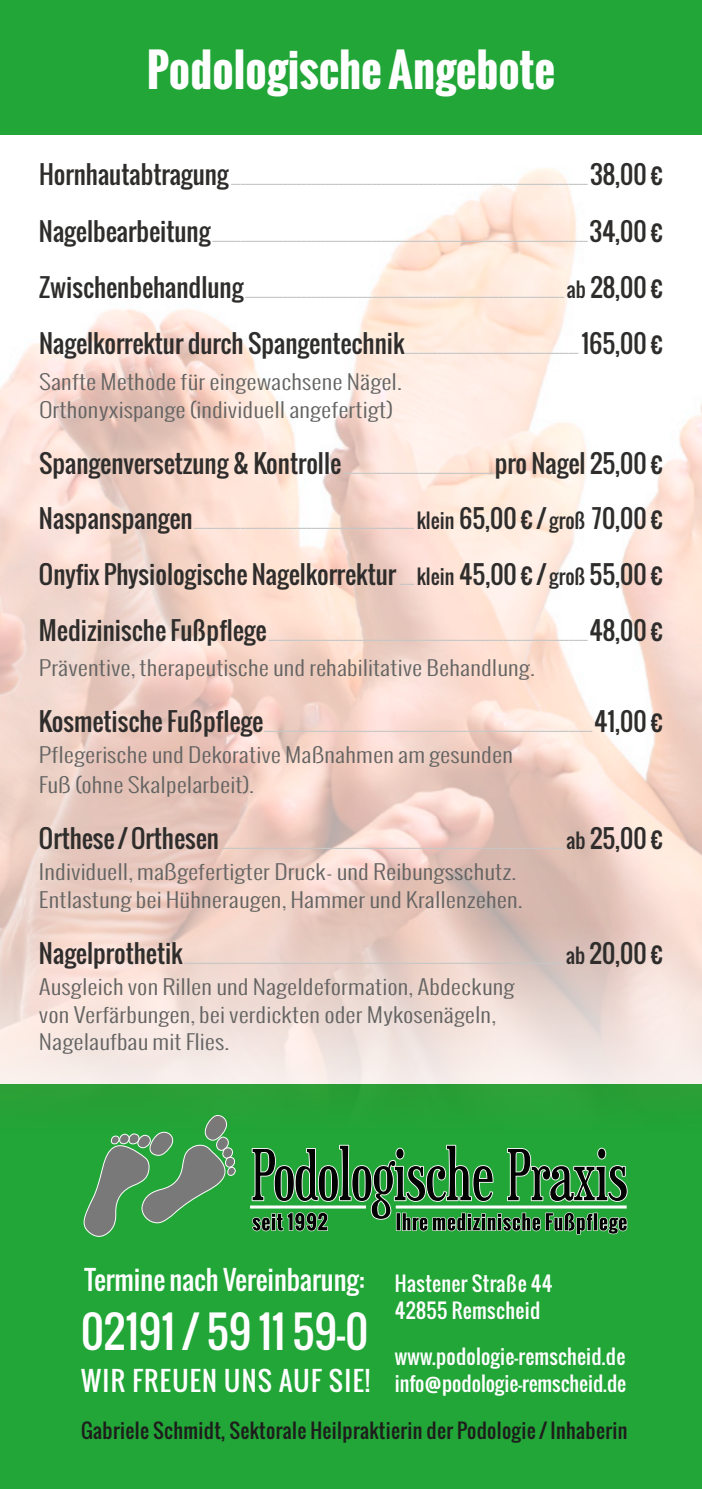
<style>
.page{position:relative;width:702px;height:1489px;background:#fff}
.page>*{position:absolute;margin:0;border:0;box-sizing:border-box;transform-origin:0 0}
.t1{font:700 45px "Oswald";color:#fff}
.t2{font:43px "Oswald";color:#fff}
.t3{font:26.5px "Oswald";color:#fff}
.t4{font:26.5px "Oswald";letter-spacing:.05em;color:#fff}
.t5{font:25px "Oswald";color:#2e2d2c}
.t6{font:300 20px/27.5px "Oswald";color:#646463;scale:1.25 1}
.t7{font:20px/27.5px "Oswald";letter-spacing:.01em;color:#fff}
.t8{font:20px "Oswald";letter-spacing:.02em;color:#1d1d1b}
.t9{font:12.5px "Oswald";color:#c7c7c6}
.s1{font-size:25px;color:#2e2d2c}
.s2{font-size:20px;color:#2e2d2c}
.s3{font-size:12.5px;color:#c7c7c6}
.s4{font-size:20px}
</style>
<div class="page">
<div style="left:0;top:1084px;width:702px;height:404px;background:#21a637"></div>
<svg style="left:83px;top:1134px;width:153px;height:103px"></svg>
<hr style="left:250px;top:1205px;width:116px;height:3px;background:#fff">
<svg style="left:252px;top:1144px;width:375px;height:90px"></svg>
<img style="left:0;top:168px;width:702px;height:966px">
<div style="left:0;top:0;width:702px;height:135px;background:#21a637"></div>
<h1 class="t1" style="left:147px;top:36px;width:409px">Podologische Angebote</h1>
<p class="t9" style="left:39px;top:170px;width:625px"><span class="s1">Hornhautabtragung</span> ____________________________________________________________________________ <span class="s1">38,00 €</span></p>
<p class="t9" style="left:39px;top:227px;width:625px"><span class="s1">Nagelbearbeitung</span> ________________________________________________________________________________<span class="s1">34,00 €</span></p>
<p class="t9" style="left:39px;top:283px;width:625px"><span class="s1">Zwischenbehandlung</span>____________________________________________________________________ <span class="s2">ab</span> <span class="s1">28,00 €</span></p>
<h3 class="t5" style="left:39px;top:324px;width:625px">Nagelkorrektur durch Spangentechnik<span class="s3">_____________________________________</span> 165,00 €</h3>
<h3 class="t6" style="left:39px;top:368px;width:292px">Sanfte Methode für eingewachsene Nägel.<br>Orthonyxispange (individuell angefertigt)</h3>
<h3 class="t5" style="left:39px;top:444px;width:625px">Spangenversetzung &amp; Kontrolle <span class="s3">________________________________</span>pro Nagel 25,00 €</h3>
<p class="t9" style="left:39px;top:514px;width:625px"><span class="s1">Naspanspangen</span>_______________________________________________ <span class="s2">klein</span> <span class="s1">65,00 € /</span> <span class="s2">groß</span> <span class="s1">70,00 €</span></p>
<h3 class="t5" style="left:39px;top:555px;width:625px">Onyfix Physiologische Nagelkorrektur <span class="s3">___</span> <span class="s4">klein</span> 45,00 € / <span class="s4">groß</span> 55,00 €</h3>
<p class="t9" style="left:39px;top:626px;width:625px"><span class="s1">Medizinische Fußpflege</span> ____________________________________________________________________<span class="s1">48,00 €</span></p>
<h3 class="t6" style="left:39px;top:653px;width:398px">Präventive, therapeutische und rehabilitative Behandlung.</h3>
<p class="t9" style="left:39px;top:717px;width:625px"><span class="s1">Kosmetische Fußpflege</span>______________________________________________________________________<span class="s1">41,00 €</span></p>
<h3 class="t6" style="left:39px;top:739px;width:381px;line-height:30px">Pflegerische und Dekorative Maßnahmen am gesunden<br>Fuß (ohne Skalpelarbeit).</h3>
<p class="t9" style="left:39px;top:834px;width:625px"><span class="s1">Orthese /Orthesen</span> _________________________________________________________________________ <span class="s2">ab</span> <span class="s1">25,00 €</span></p>
<h3 class="t6" style="left:39px;top:858px;width:388px">Individuell, maßgefertigter Druck- und Reibungsschutz.<br>Entlastung bei Hühneraugen, Hammer und Krallenzehen.</h3>
<p class="t9" style="left:39px;top:949px;width:625px"><span class="s1">Nagelprothetik</span>_________________________________________________________________________________<span class="s2">ab</span> <span class="s1">20,00 €</span></p>
<h3 class="t6" style="left:39px;top:972px;width:382px">Ausgleich von Rillen und Nageldeformation, Abdeckung von Verfärbungen, bei verdickten oder Mykosenägeln,<br>Nagelaufbau mit Flies.</h3>
<h3 class="t3" style="left:84px;top:1259px;width:281px">Termine nach Vereinbarung:</h3>
<h2 class="t2" style="left:81px;top:1298px;width:288px">02191 / 59 11 59-0</h2>
<h3 class="t7" style="left:394px;top:1269px;width:159px">Hastener Straße 44<br>42855 Remscheid</h3>
<h3 class="t7" style="left:394px;top:1341px;width:233px">www.podologie-remscheid.de info@podologie-remscheid.de</h3>
<h3 class="t4" style="left:81px;top:1360px;width:290px">WIR FREUEN UNS AUF SIE!</h3>
<h3 class="t8" style="left:81px;top:1414px;width:547px">Gabriele Schmidt, Sektorale Heilpraktierin der Podologie / Inhaberin</h3>
</div>
